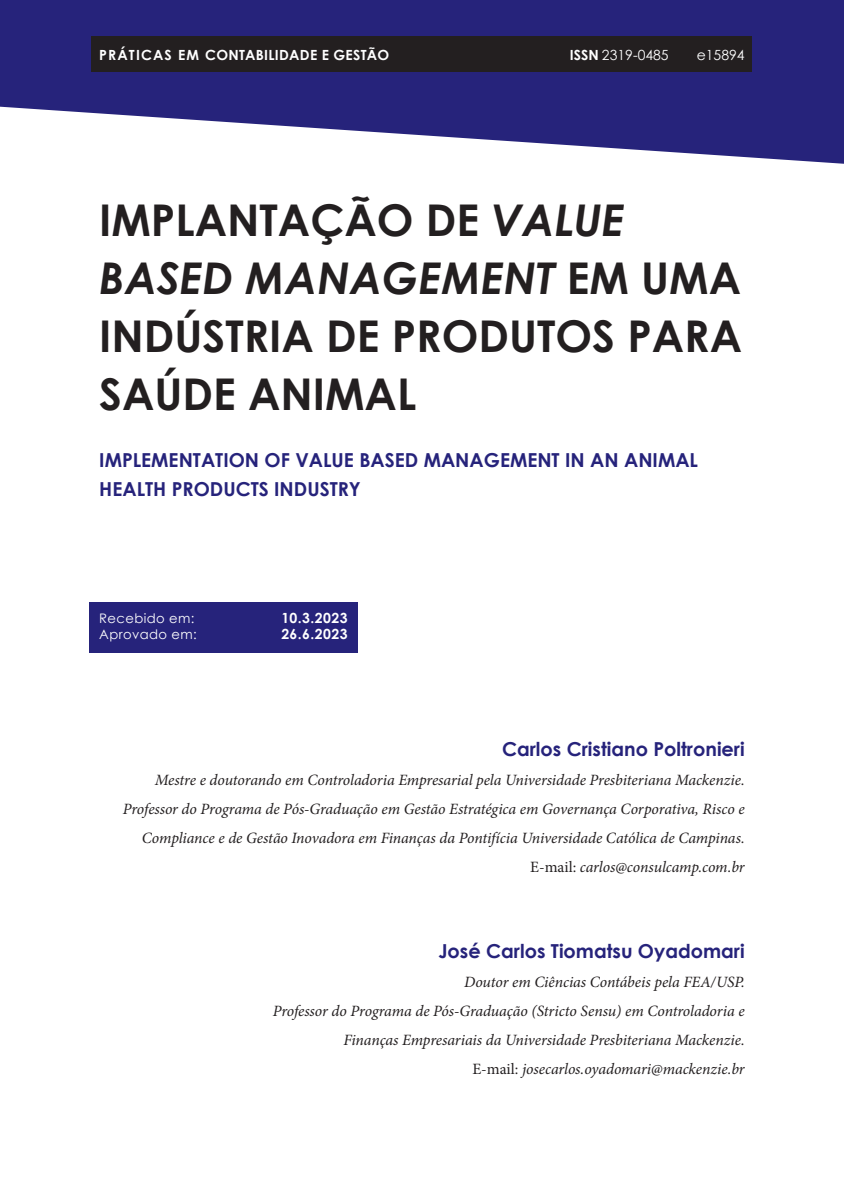
<style>
.page{position:relative;width:844px;height:1191px;background:#fff}
.page>*{position:absolute;margin:0;border:0;box-sizing:border-box;transform-origin:0 0}
.t1{font:700 43.75px/57.8px "Century Gothic";color:#231f20}
.t2{font:700 19.25px/28.9px "Century Gothic";color:#26237b}
.t3{font:italic 15.75px/28.9px "Minion Pro";letter-spacing:-.005em;color:#231f20;text-align:right}
.t4{font:700 14px "Century Gothic";letter-spacing:.02em;color:#fff}
.t5{font:14px "Century Gothic";color:#fff}
.t6{font:13.12px "Century Gothic";letter-spacing:.03em;color:#fff}
.s1{font-weight:700}
.s2{font-style:italic}
.s3{font-style:normal}
</style>
<div class="page">
<svg style="left:0;top:0;width:843px;height:164px;fill:#26237b"></svg>
<div style="left:92px;top:36px;width:660px;height:35px;background:#231f20"></div>
<div style="left:89px;top:602px;width:268px;height:33px;background:#26237b"></div>
<div style="left:89px;top:619px;width:268px;height:33px;background:#26237b"></div>
<p class="t4" style="left:99px;top:44px;width:291px">PRÁTICAS EM CONTABILIDADE E GESTÃO</p>
<p class="t5" style="left:569px;top:45px;width:100px"><span class="s1">ISSN</span> 2319-0485</p>
<p class="t5" style="left:696px;top:45px;width:49px">e15894</p>
<h1 class="t1" style="left:99px;top:190px;width:644px">IMPLANTAÇÃO DE <span class="s2">VALUE<br>BASED MANAGEMENT</span> EM UMA<br>INDÚSTRIA DE PRODUTOS PARA<br>SAÚDE ANIMAL</h1>
<p class="t2" style="left:99px;top:445px;width:600px">IMPLEMENTATION OF VALUE BASED MANAGEMENT IN AN ANIMAL<br>HEALTH PRODUCTS INDUSTRY</p>
<p class="t6" style="left:99px;top:608px;width:97px">Recebido em:</p>
<p class="t4" style="left:281px;top:607px;width:68px">10.3.2023</p>
<p class="t6" style="left:99px;top:625px;width:99px">Aprovado em:</p>
<p class="t4" style="left:281px;top:623px;width:68px">26.6.2023</p>
<p class="t2" style="left:502px;top:734px;width:244px">Carlos Cristiano Poltronieri</p>
<p class="t3" style="left:123px;top:765px;width:623px">Mestre e doutorando em Controladoria Empresarial pela Universidade Presbiteriana Mackenzie.<br>Professor do Programa de Pós-Graduação em Gestão Estratégica em Governança Corporativa, Risco e Compliance e de Gestão Inovadora em Finanças da Pontifícia Universidade Católica de Campinas.<br><span class="s3">E-mail:</span> carlos@consulcamp.com.br</p>
<p class="t2" style="left:438px;top:936px;width:308px">José Carlos Tiomatsu Oyadomari</p>
<p class="t3" style="left:273px;top:968px;width:473px">Doutor em Ciências Contábeis pela FEA/USP.<br>Professor do Programa de Pós-Graduação (Stricto Sensu) em Controladoria e Finanças Empresariais da Universidade Presbiteriana Mackenzie.<br><span class="s3">E-mail:</span> josecarlos.oyadomari@mackenzie.br</p>
</div>
